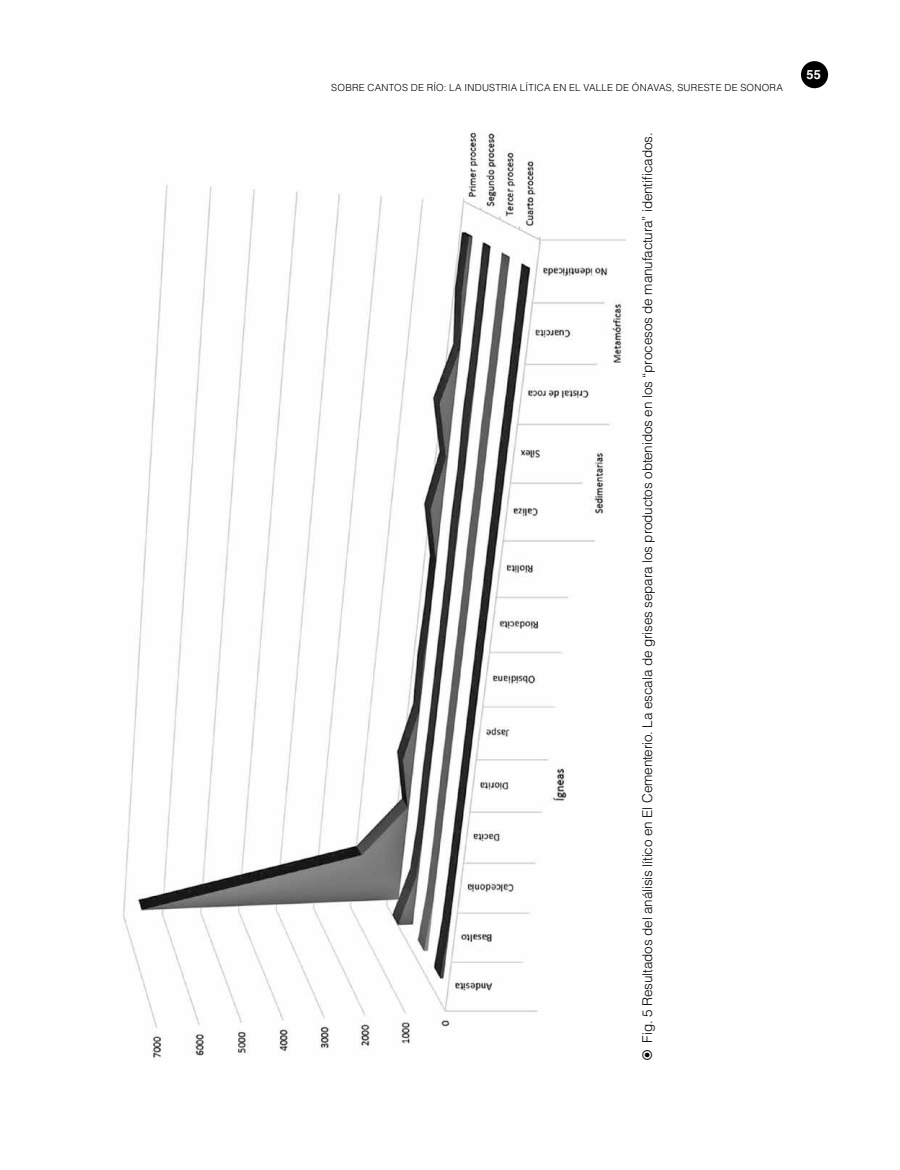
<style>
.page{position:relative;width:900px;height:1170px;background:#fff}
.page>*{position:absolute;margin:0;border:0;box-sizing:border-box;transform-origin:0 0}
.t1{font:300 13.5px "Helvetica LT Std";letter-spacing:-.01em;color:#000}
.t2{font:700 12.75px "Helvetica LT Std";color:#fff}
.t3{font:300 9.75px "Helvetica LT Std";letter-spacing:.025em;color:#000}
</style>
<div class="page">
<div style="left:801px;top:61px;width:27px;height:27px;background:#000;border-radius:50%"></div>
<img style="left:123px;top:132px;width:502px;height:926px">
<p class="t3" style="left:331px;top:82px;width:453px">SOBRE CANTOS DE RÍO: LA INDUSTRIA LÍTICA EN EL VALLE DE ÓNAVAS, SURESTE DE SONORA</p>
<p class="t1" style="left:639px;top:1043px;width:911px;rotate:-90deg">Fig. 5 Resultados del análisis lítico en El Cementerio. La escala de grises separa los productos obtenidos en los “procesos de manufactura” identificados.</p>
<p class="t2" style="left:807px;top:67px;width:16px">55</p>
</div>
